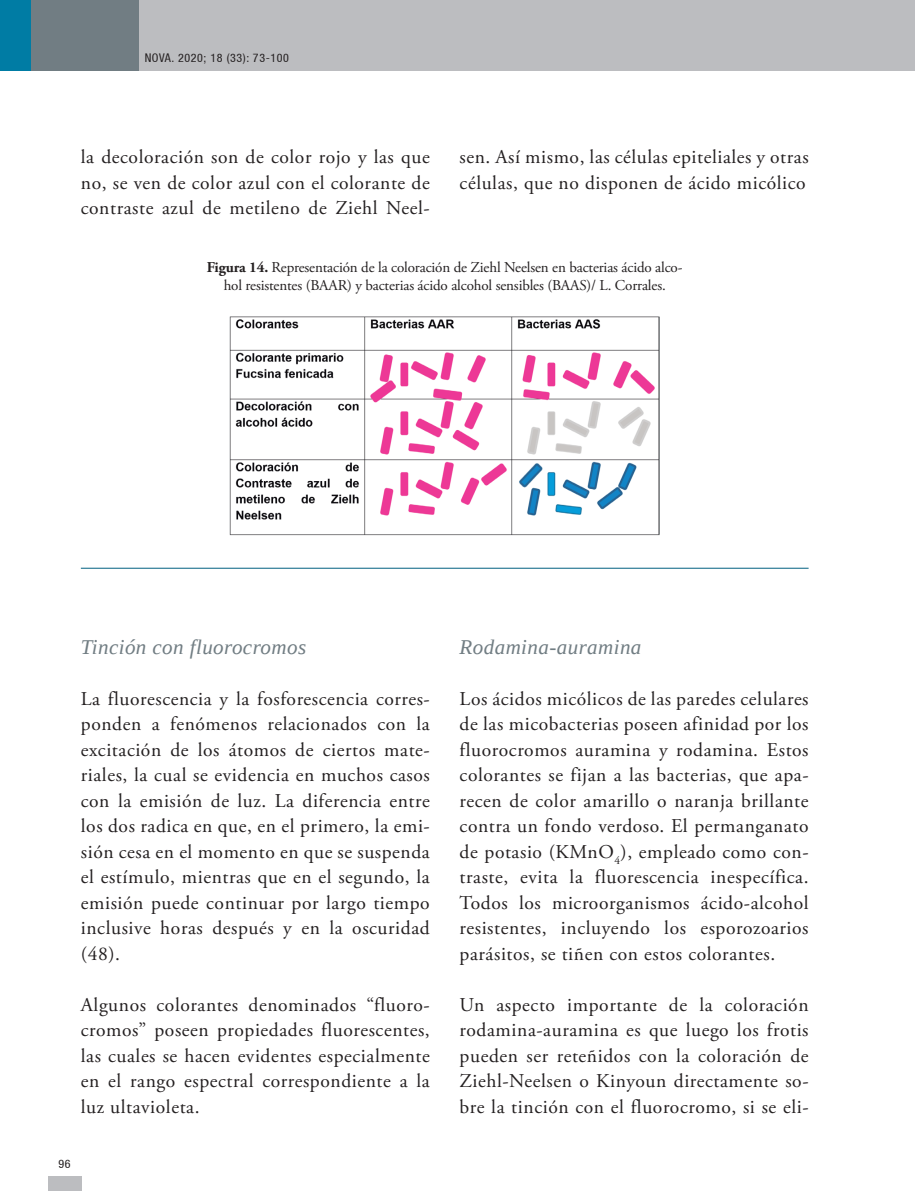
<style>
.page{position:relative;width:915px;height:1191px;background:#fff}
.page>*{position:absolute;margin:0;border:0;box-sizing:border-box;transform-origin:0 0}
.t1{font:italic 21px "Liberation Serif";letter-spacing:.02em;color:#717d83}
.t2{font:19.5px/25.5px "Adobe Garamond Pro";letter-spacing:.03em;color:#231f20;text-align:justify}
.t3{font:15px/18px "Adobe Garamond Pro";letter-spacing:-.01em;color:#231f20;text-align:center}
.t4{font:condensed 12px "Helvetica 57";letter-spacing:.05em;color:#231f20}
.s1{font-weight:700}
</style>
<div class="page">
<div style="left:48px;top:1175px;width:33px;height:16px;background:#bcbdc0"></div>
<div style="left:0;top:0;width:914px;height:71px;background:#bcbdc0"></div>
<div style="left:0;top:0;width:138px;height:71px;background:#717d83"></div>
<div style="left:0;top:0;width:31px;height:71px;background:#007ca4"></div>
<img style="left:229px;top:316px;width:430px;height:219px">
<hr style="left:81px;top:568px;width:727px;height:1px;background:#005f80">
<p class="t4" style="left:145px;top:51px;width:146px">NOVA. 2020; 18 (33): 73-100</p>
<p class="t2" style="left:81px;top:145px;width:350px">la decoloración son de color rojo y las que no, se ven de color azul con el colorante de contraste azul de metileno de Ziehl Neel-</p>
<p class="t2" style="left:459px;top:145px;width:350px">sen. Así mismo, las células epiteliales y otras células, que no disponen de ácido micólico</p>
<p class="t3" style="left:207px;top:259px;width:477px"><span class="s1">Figura 14.</span> Representación de la coloración de Ziehl Neelsen en bacterias ácido alco&shy;hol resistentes (BAAR) y bacterias ácido alcohol sensibles (BAAS)/ L. Corrales.</p>
<p class="t1" style="left:81px;top:633px;width:227px">Tinción con fluorocromos</p>
<p class="t2" style="left:81px;top:686px;width:350px">La fluorescencia y la fosforescencia corres&shy;ponden a fenómenos relacionados con la excitación de los átomos de ciertos mate&shy;riales, la cual se evidencia en muchos casos con la emisión de luz. La diferencia entre los dos radica en que, en el primero, la emi&shy;sión cesa en el momento en que se suspenda el estímulo, mientras que en el segundo, la emisión puede continuar por largo tiempo inclusive horas después y en la oscuridad (48).</p>
<p class="t2" style="left:81px;top:992px;width:350px">Algunos colorantes denominados “fluoro&shy;cromos” poseen propiedades fluorescentes, las cuales se hacen evidentes especialmente en el rango espectral correspondiente a la luz ultavioleta.</p>
<p class="t4" style="left:59px;top:1156px;width:14px">96</p>
<p class="t1" style="left:459px;top:633px;width:183px">Rodamina-auramina</p>
<p class="t2" style="left:459px;top:686px;width:350px">Los ácidos micólicos de las paredes celulares de las micobacterias poseen afinidad por los fluorocromos auramina y rodamina. Estos colorantes se fijan a las bacterias, que apa&shy;recen de color amarillo o naranja brillante contra un fondo verdoso. El permanganato de potasio (KMnO<sub>4</sub>), empleado como con&shy;traste, evita la fluorescencia inespecífica.<br>Todos los microorganismos ácido-alcohol resistentes, incluyendo los esporozoarios parásitos, se tiñen con estos colorantes.</p>
<p class="t2" style="left:459px;top:992px;width:350px">Un aspecto importante de la coloración rodamina-auramina es que luego los frotis pueden ser reteñidos con la coloración de Ziehl-Neelsen o Kinyoun directamente so&shy;bre la tinción con el fluorocromo, si se eli-</p>
</div>
